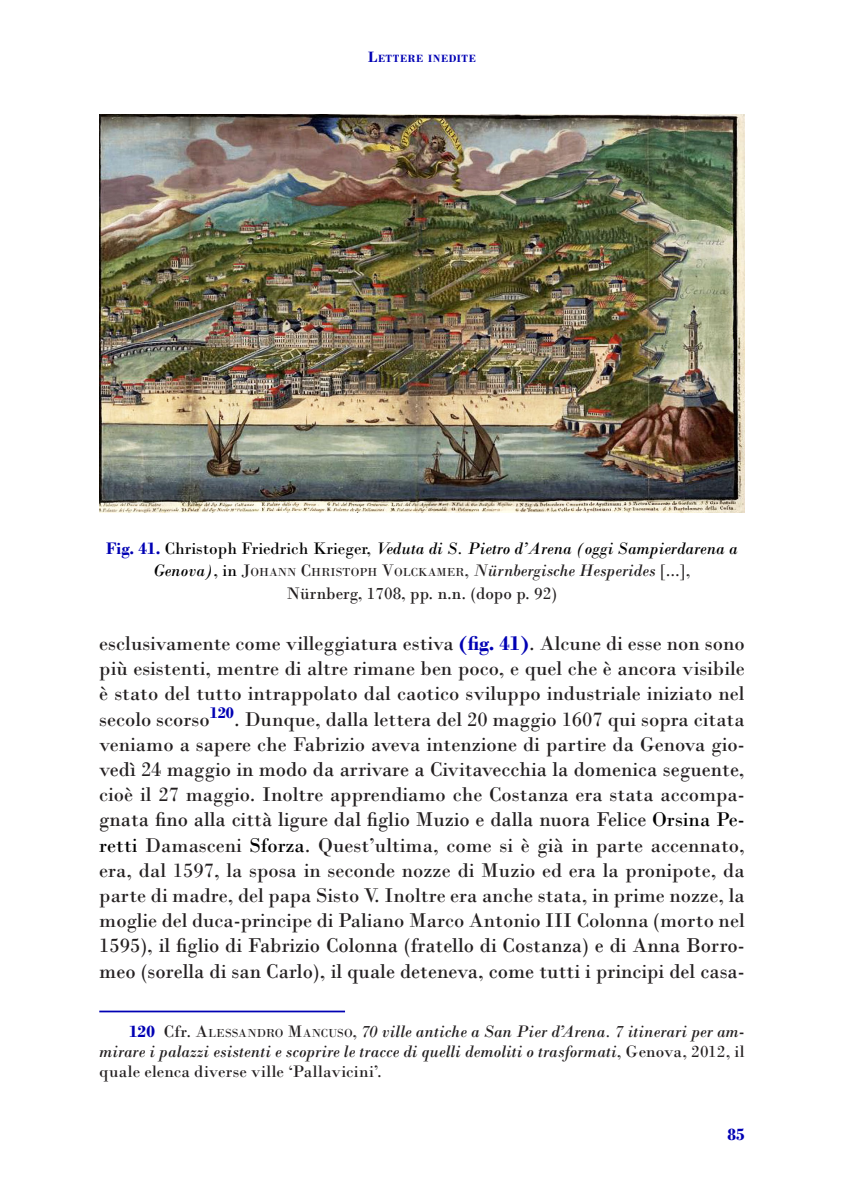
<style>
.page{position:relative;width:844px;height:1191px;background:#fff}
.page>*{position:absolute;margin:0;border:0;box-sizing:border-box;transform-origin:0 0}
.t1{font:21px/25.2px "Bodoni";color:#231f20;text-align:justify}
.x_Testo_delle_note{font:italic 17.5px/20.1px "Bodoni";letter-spacing:.005em;color:#231f20;text-align:justify}
.x_Testo_didascalia{font:italic 17.5px/22.8px "Bodoni";color:#000;text-align:center}
.x_Testo_didascalia-2{font:17.5px "Bodoni MT2";color:#231f20}
.t2{font:700 17.5px "Bodoni";color:#0000b4}
.t3{font:700 11.03px "Bodoni";letter-spacing:.06em;color:#0000b4}
.s1{font-size:15.75px}
.s2{font-family:"Bodoni MT Bold 2";font-style:normal;color:#0000b4}
.s3{font-style:normal}
.s4{font-style:normal;color:#231f20}
.s5{font-style:normal;font-size:12.25px;color:#231f20}
.s6{color:#231f20}
.s7{font-family:"Bodoni MT Bold 2";color:#0000b4}
.s8{font-family:"Bodoni MT2"}
.s9{color:#000}
.s10{font-weight:700;font-style:normal;color:#0000b4}
.s11{font-style:normal;font-size:12.25px}
</style>
<div class="page">
<hr style="left:99px;top:1010px;width:246px;height:2px;background:#0000b4">
<img style="left:99px;top:114px;width:645px;height:398px">
<p class="t3" style="left:368px;top:52px;width:109px"><span class="s1">L</span>ETTERE INEDITE</p>
<p class="x_Testo_didascalia" style="left:106px;top:536px;width:632px"><span class="s2">Fig. 41.</span> <span class="s3">Christoph Friedrich Krieger,</span> Veduta di S. Pietro d’Arena (oggi Sampierdarena a<br>Genova)<span class="s3">, in</span> <span class="s4">J</span><span class="s5">OHANN</span> <span class="s4">C</span><span class="s5">HRISTOPH</span> <span class="s4">V</span><span class="s5">OLCKAMER</span><span class="s4">,</span> <span class="s6">Nürnbergische Hesperides</span> <span class="s4">[...],</span></p>
<p class="x_Testo_didascalia-2" style="left:287px;top:583px;width:271px">Nürnberg, 1708, pp. n.n. (dopo p. 92)</p>
<p class="t1" style="left:99px;top:630px;width:646px">esclusivamente come villeggiatura estiva <span class="s7">(fig. 41)</span>. Alcune di esse non sono più esistenti, mentre di altre rimane ben poco, e quel che è ancora visibile è stato del tutto intrappolato dal caotico sviluppo industriale iniziato nel secolo scorso<sup>120</sup>. Dunque, dalla lettera del 20 maggio 1607 qui sopra citata veniamo a sapere che Fabrizio aveva intenzione di partire da Genova gio&shy;<span class="s8">vedì 24 maggio in modo da arrivare a Civitavecchia la domenica seguente, </span>cioè il 27 maggio. Inoltre apprendiamo che Costanza era stata accompa&shy;<span class="s8">gnata fino alla città ligure dal figlio Muzio e dalla nuora Felice</span> <span class="s9">Orsina Pe&shy;retti</span> Damasceni <span class="s9">Sforza</span>. Quest’ultima, come si è già in parte accennato, era, dal 1597, la sposa in seconde nozze di Muzio ed era la pronipote, da parte di madre, del papa Sisto V. Inoltre era anche stata, in prime nozze, la moglie del duca-principe di Paliano Marco Antonio III Colonna (morto nel <span class="s8">1595), il figlio di Fabrizio Colonna (fratello di Costanza) e di Anna Borro&shy;meo (sorella di san Carlo), il quale deteneva, come tutti i principi del casa</span>-</p>
<p class="x_Testo_delle_note" style="left:99px;top:1020px;width:646px;text-indent:30px"><span class="s10">120</span> <span class="s3">Cfr.</span> <span class="s3">A</span><span class="s11">LESSANDRO</span> <span class="s3">M</span><span class="s11">ANCUSO</span><span class="s3">,</span> 70 ville antiche a San Pier d’Arena. 7 itinerari per am&shy;mirare i palazzi esistenti e scoprire le tracce di quelli demoliti o trasformati<span class="s3">, Genova, 2012, il quale elenca diverse ville ‘Pallavicini’.</span></p>
<p class="t2" style="left:727px;top:1123px;width:19px">85</p>
</div>
